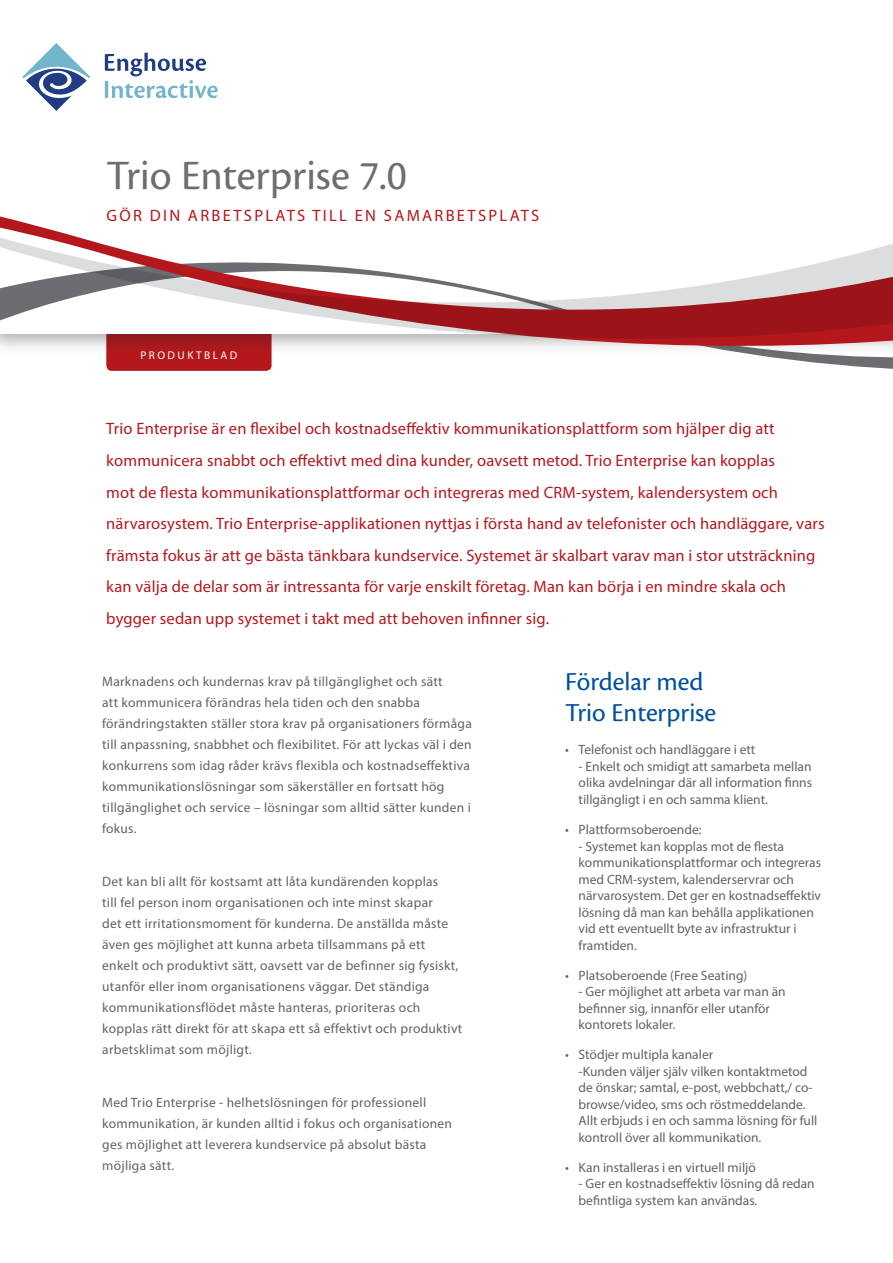
<style>
.page{position:relative;width:893px;height:1263px;background:#fff}
.page>*{position:absolute;margin:0;border:0;box-sizing:border-box;transform-origin:0 0}
.t1{font:43.5px "Cronos Pro";color:#6d6e71}
.Sidebar__Headline{font:27px/31.5px "Cronos Pro";color:#01509f}
.Intro_Paragraph__Pre{font:16.5px/31.5px "Myriad Pro";letter-spacing:.01em;color:#b4181d}
.Intro_Paragraph__Pre-2{font:16.5px "Myriad Pro";letter-spacing:.14em;color:#b4181d}
.Body_Copy__BEFORE_Bu{font:13.5px/21px "Myriad Pro";letter-spacing:.02em;color:#636366}
.Body_Copy__BEFORE_Bu-2{font:13.5px/16.5px "Myriad Pro";color:#636366}
.t2{font:11.25px "Myriad Pro";letter-spacing:.22em;color:#fff}
</style>
<div class="page">
<svg style="left:106px;top:355px;width:787px;height:15px"></svg>
<svg style="left:0;top:216px;width:893px;height:139px"></svg>
<svg style="left:0;top:236px;width:893px;height:104px"></svg>
<svg style="left:22px;top:43px;width:68px;height:68px"></svg>
<svg style="left:105px;top:53px;width:113px;height:45px"></svg>
<h1 class="t1" style="left:106px;top:151px;width:302px">Trio Enterprise 7.0</h1>
<p class="Intro_Paragraph__Pre-2" style="left:106px;top:205px;width:434px">GÖR DIN ARBETSPLATS TILL EN SAMARBETSPLATS</p>
<p class="t2" style="left:140px;top:348px;width:99px">PRODUKTBLAD</p>
<p class="Intro_Paragraph__Pre" style="left:106px;top:413px;width:720px">Trio Enterprise är en flexibel och kostnadseffektiv kommunikationsplattform som hjälper dig att kommunicera snabbt och effektivt med dina kunder, oavsett metod. Trio Enterprise kan kopplas<br>mot de flesta kommunikationsplattformar och integreras med CRM-system, kalendersystem och närvarosystem. Trio Enterprise-applikationen nyttjas i första hand av telefonister och handläggare, vars främsta fokus är att ge bästa tänkbara kundservice. Systemet är skalbart varav man i stor utsträckning kan välja de delar som är intressanta för varje enskilt företag. Man kan börja i en mindre skala och bygger sedan upp systemet i takt med att behoven infinner sig.</p>
<p class="Body_Copy__BEFORE_Bu" style="left:102px;top:671px;width:371px">Marknadens och kundernas krav på tillgänglighet och sätt<br>att kommunicera förändras hela tiden och den snabba förändringstakten ställer stora krav på organisationers förmåga till anpassning, snabbhet och flexibilitet. För att lyckas väl i den konkurrens som idag råder krävs flexibla och kostnadseffektiva kommunikationslösningar som säkerställer en fortsatt hög tillgänglighet och service – lösningar som alltid sätter kunden i fokus.</p>
<p class="Body_Copy__BEFORE_Bu" style="left:102px;top:871px;width:362px">Det kan bli allt för kostsamt att låta kundärenden kopplas<br>till fel person inom organisationen och inte minst skapar<br>det ett irritationsmoment för kunderna. De anställda måste även ges möjlighet att kunna arbeta tillsammans på ett enkelt och produktivt sätt, oavsett var de befinner sig fysiskt, utanför eller inom organisationens väggar. Det ständiga kommunikationsflödet måste hanteras, prioriteras och kopplas rätt direkt för att skapa ett så effektivt och produktivt arbetsklimat som möjligt.</p>
<p class="Body_Copy__BEFORE_Bu" style="left:102px;top:1092px;width:351px">Med Trio Enterprise - helhetslösningen för professionell kommunikation, är kunden alltid i fokus och organisationen ges möjlighet att leverera kundservice på absolut bästa möjliga sätt.</p>
<p class="Sidebar__Headline" style="left:565px;top:666px;width:153px">Fördelar med<br>Trio Enterprise</p>
<p class="Body_Copy__BEFORE_Bu-2" style="left:565px;top:741px;width:192px">• Telefonist och handläggare i ett</p>
<p class="Body_Copy__BEFORE_Bu" style="left:579px;top:758px;width:235px;line-height:16.5px;text-align:justify">- Enkelt och smidigt att samarbeta mellan olika avdelningar där all information finns tillgängligt i en och samma klient.</p>
<p class="Body_Copy__BEFORE_Bu-2" style="left:565px;top:821px;width:138px">• Plattformsoberoende:</p>
<p class="Body_Copy__BEFORE_Bu-2" style="left:579px;top:837px;width:244px">- Systemet kan kopplas mot de flesta kommunikationsplattformar och integreras med CRM-system, kalenderservrar och närvarosystem. Det ger en kostnadseffektiv lösning då man kan behålla applikationen vid ett eventuellt byte av infrastruktur i framtiden.</p>
<p class="Body_Copy__BEFORE_Bu-2" style="left:565px;top:966px;width:184px">• Platsoberoende (Free Seating)</p>
<p class="Body_Copy__BEFORE_Bu-2" style="left:579px;top:983px;width:209px">- Ger möjlighet att arbeta var man än befinner sig, innanför eller utanför kontorets lokaler.</p>
<p class="Body_Copy__BEFORE_Bu-2" style="left:579px;top:1046px;width:240px;text-indent:-14px">• Stödjer multipla kanaler<br>-Kunden väljer själv vilken kontaktmetod de önskar; samtal, e-post, webbchatt,/ co&shy;browse/video, sms och röstmeddelande.<br>Allt erbjuds i en och samma lösning för full kontroll över all kommunikation.</p>
<p class="Body_Copy__BEFORE_Bu-2" style="left:565px;top:1158px;width:192px">• Kan installeras i en virtuell miljö</p>
<p class="Body_Copy__BEFORE_Bu-2" style="left:579px;top:1175px;width:238px">- Ger en kostnadseffektiv lösning då redan befintliga system kan användas.</p>
</div>
